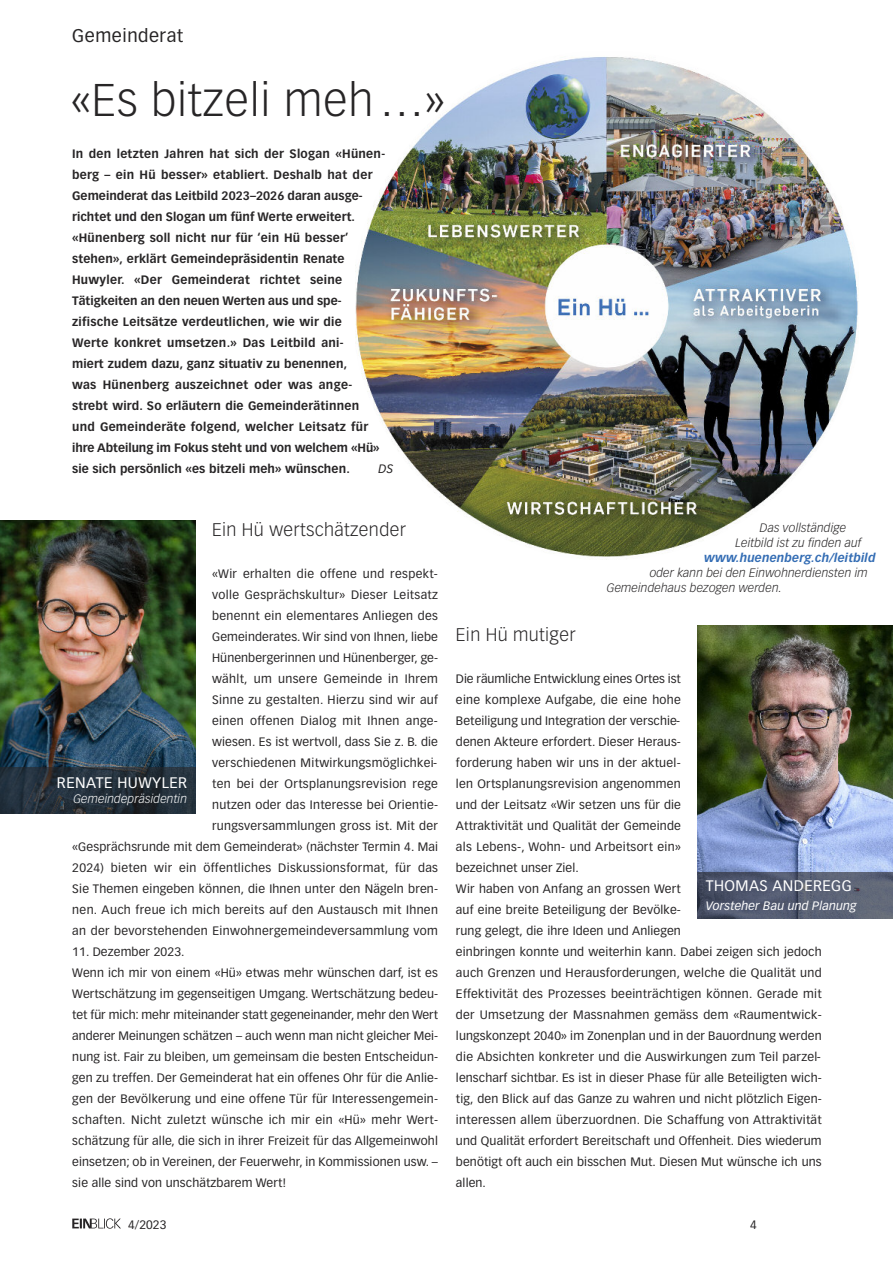
<style>
.page{position:relative;width:893px;height:1263px;background:#fff}
.page>*{position:absolute;margin:0;border:0;box-sizing:border-box;transform-origin:0 0}
.t1{font:300 45px "Vectora LH";letter-spacing:.02em;color:#272526}
.t2{font:300 18px "Vectora LH";letter-spacing:.02em;color:#272526}
.t3{font:18px "Vectora LH";letter-spacing:.03em;color:#272526}
.t4{font:15px "Vectora LH";letter-spacing:.03em;color:#fff}
.t5{font:12px/21px "Vectora LH";letter-spacing:.015em;color:#272526}
.t6{font:700 12px/21px "Vectora LH";letter-spacing:.015em;color:#272526}
.t7{font:italic 300 12px/15px "Vectora LH";letter-spacing:.01em;color:#272526}
.t8{font:italic 700 12px "Vectora LH";letter-spacing:.01em;color:#346db4}
.t9{font:italic 12px "Vectora LH";letter-spacing:.01em;color:#fff}
.t10{font:italic 300 12px "Vectora LH";letter-spacing:.01em;color:#fff}
.t11{font:italic 12px "Vectora LH";color:#272526}
</style>
<div class="page">
<svg style="left:72px;top:1218px;width:49px;height:11px"></svg>
<img style="left:0;top:520px;width:196px;height:247px">
<div style="left:0;top:767px;width:196px;height:47px;background:#272526;opacity:.6"></div>
<img style="left:697px;top:625px;width:196px;height:247px">
<div style="left:697px;top:872px;width:196px;height:47px;background:#272526;opacity:.6"></div>
<img style="left:356px;top:57px;width:502px;height:503px">
<h2 class="t3" style="left:72px;top:28px;width:112px">Gemeinderat</h2>
<h1 class="t1" style="left:71px;top:81px;width:376px">«Es bitzeli meh…»</h1>
<p class="t6" style="left:72px;top:144px;width:314px">In den letzten Jahren hat sich der Slogan «Hünen&shy;berg – ein Hü besser» etabliert. Deshalb hat der Gemeinderat das Leitbild 2023–2026 daran ausge&shy;richtet und den Slogan um fünf Werte erweitert. «Hünenberg soll nicht nur für ‘ein Hü besser’ stehen», erklärt Gemeindepräsidentin Renate Huwyler. «Der Gemeinderat richtet seine Tätigkeiten an den neuen Werten aus und spe&shy;zifische Leitsätze verdeutlichen, wie wir die<br>Werte konkret umsetzen.» Das Leitbild ani-<br>miert zudem dazu, ganz situativ zu benennen,<br>was Hünenberg auszeichnet oder was ange&shy;strebt wird. So erläutern die Gemeinderätinnen<br>und Gemeinderäte folgend, welcher Leitsatz für ihre Abteilung im Fokus steht und von welchem «Hü» sie sich persönlich «es bitzeli meh» wünschen.</p>
<p class="t11" style="left:379px;top:463px;width:16px">DS</p>
<h2 class="t2" style="left:212px;top:522px;width:195px">Ein Hü wertschätzender</h2>
<p class="t5" style="left:72px;top:563px;width:367px;text-align:right">«Wir erhalten die offene und respekt-<br>volle Gesprächskultur» Dieser Leitsatz<br>benennt ein elementares Anliegen des<br>Gemeinderates. Wir sind von Ihnen, liebe<br>Hünenbergerinnen und Hünenberger, ge-<br>wählt, um unsere Gemeinde in Ihrem<br>Sinne zu gestalten. Hierzu sind wir auf<br>einen offenen Dialog mit Ihnen ange-<br>wiesen. Es ist wertvoll, dass Sie z. B. die<br>verschiedenen Mitwirkungsmöglichkei-<br>ten bei der Ortsplanungsrevision rege<br>nutzen oder das Interesse bei Orientie-<br>rungsversammlungen gross ist. Mit der<br>«Gesprächsrunde mit dem Gemeinderat» (nächster Termin 4. Mai 2024) bieten wir ein öffentliches Diskussionsformat, für das Sie Themen eingeben können, die Ihnen unter den Nägeln bren&shy;nen. Auch freue ich mich bereits auf den Austausch mit Ihnen an der bevorstehenden Einwohnergemeindeversammlung vom</p>
<p class="t5" style="left:72px;top:941px;width:367px">11. Dezember 2023.<br>Wenn ich mir von einem «Hü» etwas mehr wünschen darf, ist es Wertschätzung im gegenseitigen Umgang. Wertschätzung bedeu&shy;tet für mich: mehr miteinander statt gegeneinander, mehr den Wert anderer Meinungen schätzen – auch wenn man nicht gleicher Mei&shy;nung ist. Fair zu bleiben, um gemeinsam die besten Entscheidun&shy;gen zu treffen. Der Gemeinderat hat ein offenes Ohr für die Anlie&shy;gen der Bevölkerung und eine offene Tür für Interessengemein&shy;schaften. Nicht zuletzt wünsche ich mir ein «Hü» mehr Wert&shy;schätzung für alle, die sich in ihrer Freizeit für das Allgemeinwohl einsetzen; ob in Vereinen, der Feuerwehr, in Kommissionen usw. – sie alle sind von unschätzbarem Wert!</p>
<p class="t4" style="left:57px;top:776px;width:132px">RENATE HUWYLER</p>
<p class="t10" style="left:73px;top:793px;width:115px">Gemeindepräsidentin</p>
<p class="t7" style="left:736px;top:521px;width:127px;text-indent:24px">Das vollständige<br>Leitbild ist zu finden auf</p>
<p class="t8" style="left:704px;top:552px;width:173px">www.huenenberg.ch/leitbild</p>
<p class="t7" style="left:607px;top:566px;width:262px;text-indent:43px">oder kann bei den Einwohnerdiensten im<br>Gemeindehaus bezogen werden.</p>
<h2 class="t2" style="left:456px;top:627px;width:121px">Ein Hü mutiger</h2>
<p class="t5" style="left:456px;top:668px;width:367px">Die räumliche Entwicklung eines Ortes ist<br>eine komplexe Aufgabe, die eine hohe<br>Beteiligung und Integration der verschie-<br>denen Akteure erfordert. Dieser Heraus-<br>forderung haben wir uns in der aktuel-<br>len Ortsplanungsrevision angenommen<br>und der Leitsatz «Wir setzen uns für die<br>Attraktivität und Qualität der Gemeinde<br>als Lebens-, Wohn- und Arbeitsort ein»<br>bezeichnet unser Ziel.<br>Wir haben von Anfang an grossen Wert<br>auf eine breite Beteiligung der Bevölke-<br>rung gelegt, die ihre Ideen und Anliegen<br>einbringen konnte und weiterhin kann. Dabei zeigen sich jedoch auch Grenzen und Herausforderungen, welche die Qualität und Effektivität des Prozesses beeinträchtigen können. Gerade mit der Umsetzung der Massnahmen gemäss dem «Raumentwick&shy;lungskonzept 2040» im Zonenplan und in der Bauordnung werden die Absichten konkreter und die Auswirkungen zum Teil parzel&shy;lenscharf sichtbar. Es ist in dieser Phase für alle Beteiligten wich&shy;tig, den Blick auf das Ganze zu wahren und nicht plötzlich Eigen&shy;interessen allem überzuordnen. Die Schaffung von Attraktivität und Qualität erfordert Bereitschaft und Offenheit. Dies wiederum benötigt oft auch ein bisschen Mut. Diesen Mut wünsche ich uns allen.</p>
<p class="t4" style="left:706px;top:879px;width:147px">THOMAS ANDEREGG</p>
<p class="t9" style="left:706px;top:901px;width:152px">Vorsteher Bau und Planung</p>
<p class="t5" style="left:128px;top:1214px;width:40px">4/2023</p>
<p class="t5" style="left:750px;top:1214px;width:8px">4</p>
</div>
